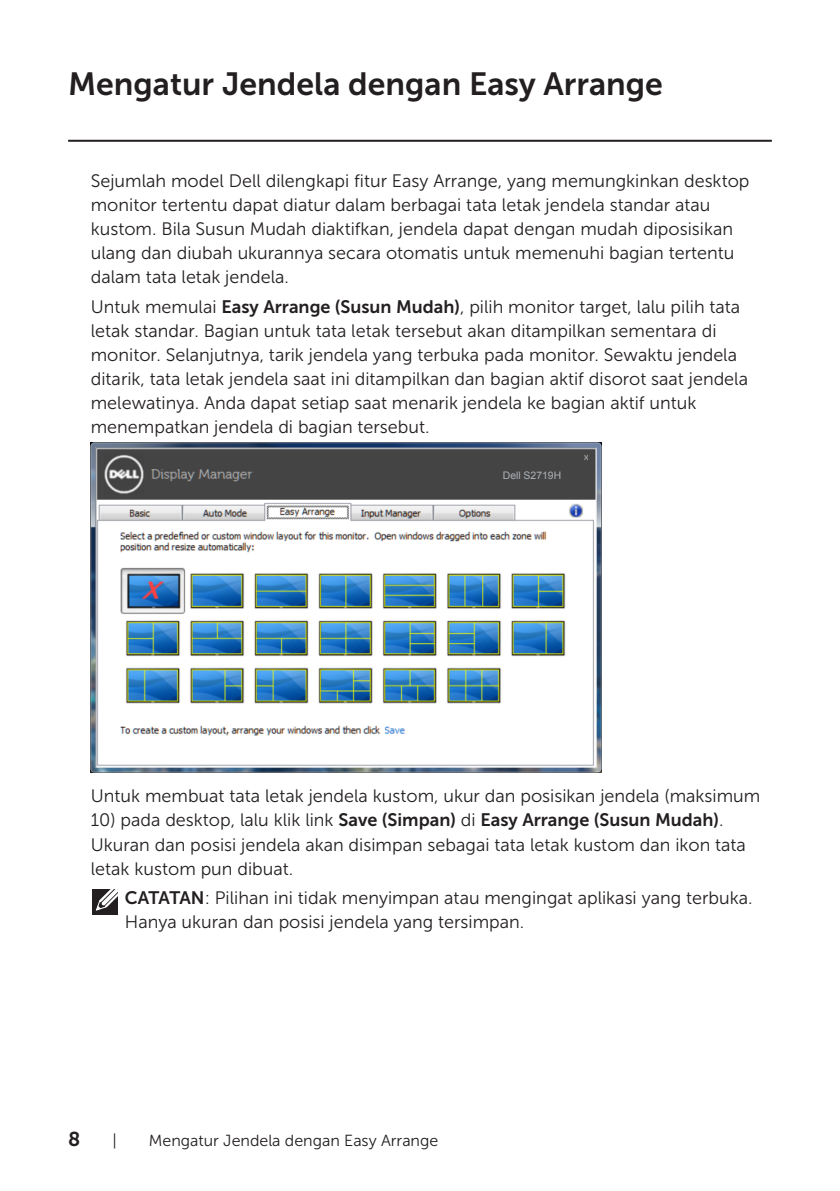
<style>
.page{position:relative;width:840px;height:1191px;background:#fff}
.page>*{position:absolute;margin:0;border:0;box-sizing:border-box;transform-origin:0 0}
.Head_1{font:32px "Museo Sans For Dell 700";color:#231f20}
.t1{font:20px "Museo Sans For Dell 700";color:#231f20}
.Paragraph{font:18px/24px "Museo Sans For Dell 300";color:#231f20}
.Note{font:18px/24px "Museo Sans For Dell 300";color:#231f20}
.t2{font:16px "Museo Sans For Dell 300";color:#231f20}
.t3{font:10.4px "Arial";color:#aeb4ba}
.s1{font-family:"Museo Sans For Dell 700"}
</style>
<div class="page">
<hr style="left:68px;top:140px;width:703px;height:2px;background:#231f20">
<img style="left:91px;top:442px;width:510px;height:331px">
<div style="left:500px;top:468px;width:89px;height:14px;background:#444"></div>
<div style="left:92px;top:889px;width:26px;height:25px;background:#231f20"></div>
<svg style="left:95px;top:889px;width:23px;height:22px"></svg>
<p class="Head_1" style="left:68px;top:66px;width:596px">Mengatur Jendela dengan Easy Arrange</p>
<p class="Paragraph" style="left:91px;top:169px;width:660px">Sejumlah model Dell dilengkapi fitur Easy Arrange, yang memungkinkan desktop monitor tertentu dapat diatur dalam berbagai tata letak jendela standar atau kustom. Bila Susun Mudah diaktifkan, jendela dapat dengan mudah diposisikan ulang dan diubah ukurannya secara otomatis untuk memenuhi bagian tertentu dalam tata letak jendela.</p>
<p class="Paragraph" style="left:91px;top:295px;width:658px">Untuk memulai <span class="s1">Easy Arrange (Susun Mudah)</span>, pilih monitor target, lalu pilih tata letak standar. Bagian untuk tata letak tersebut akan ditampilkan sementara di monitor. Selanjutnya, tarik jendela yang terbuka pada monitor. Sewaktu jendela ditarik, tata letak jendela saat ini ditampilkan dan bagian aktif disorot saat jendela melewatinya. Anda dapat setiap saat menarik jendela ke bagian aktif untuk menempatkan jendela di bagian tersebut.</p>
<p class="t3" style="left:502px;top:468px;width:60px">Dell S2719H</p>
<p class="Paragraph" style="left:91px;top:784px;width:670px">Untuk membuat tata letak jendela kustom, ukur dan posisikan jendela (maksimum</p>
<p class="Paragraph" style="left:91px;top:808px;width:656px">10) pada desktop, lalu klik link <span class="s1">Save (Simpan)</span> di <span class="s1">Easy Arrange (Susun Mudah)</span>.<br>Ukuran dan posisi jendela akan disimpan sebagai tata letak kustom dan ikon tata letak kustom pun dibuat.</p>
<p class="Note" style="left:125px;top:886px;width:628px"><span class="s1">CATATAN</span>: Pilihan ini tidak menyimpan atau mengingat aplikasi yang terbuka.<br>Hanya ukuran dan posisi jendela yang tersimpan.</p>
<p class="t1" style="left:68px;top:1127px;width:14px">8</p>
<p class="t2" style="left:112px;top:1131px;width:6px">|</p>
<p class="t2" style="left:149px;top:1131px;width:291px">Mengatur Jendela dengan Easy Arrange</p>
</div>
